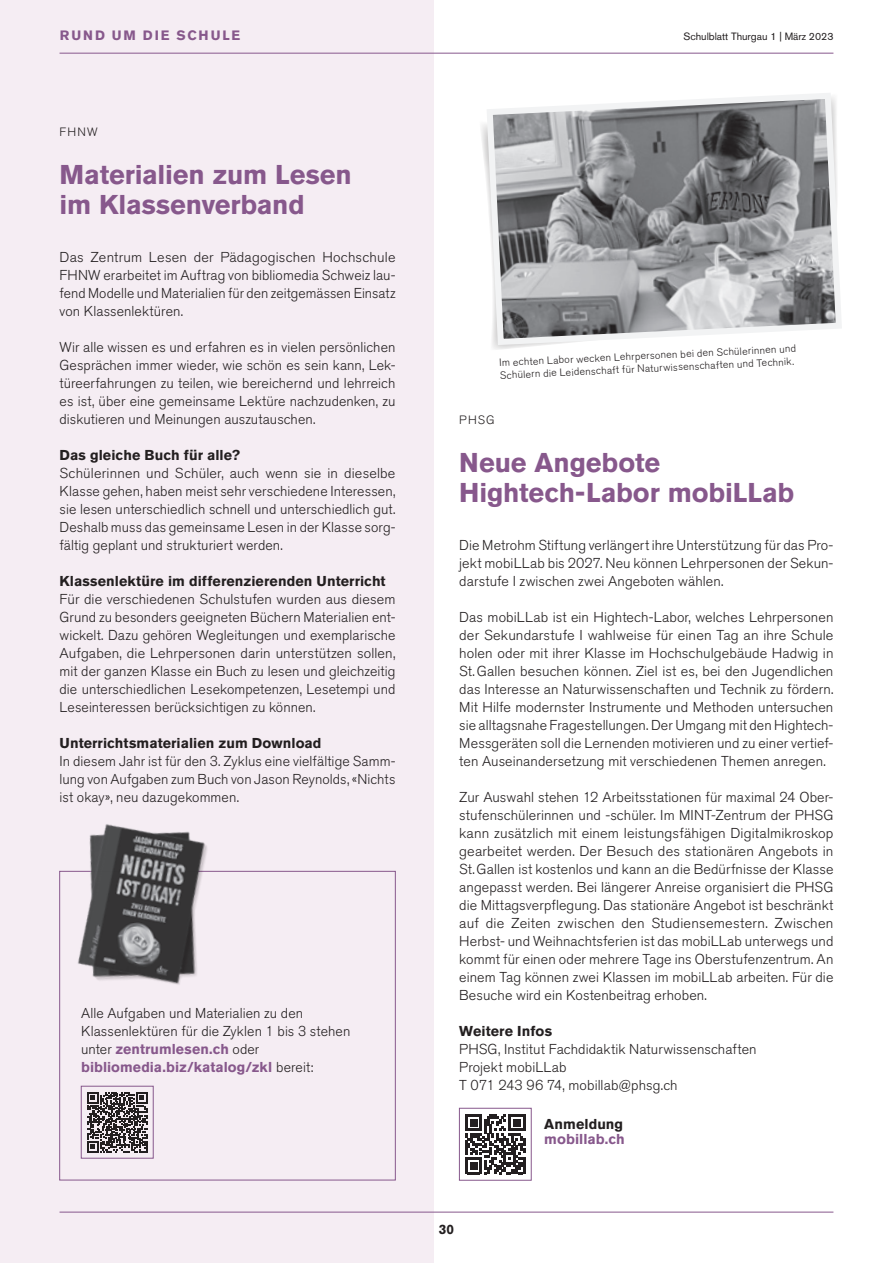
<style>
.page{position:relative;width:893px;height:1263px;background:#fff}
.page>*{position:absolute;margin:0;border:0;box-sizing:border-box;transform-origin:0 0}
.t1{font:700 27px/30px "Akzidenz Grotesk Pro";letter-spacing:-.005em;color:#87588c}
.t2{font:300 14.25px/18px "Akzidenz Grotesk Pro";letter-spacing:.005em;color:#231f20;text-align:justify}
.t3{font:700 14.25px "Akzidenz Grotesk Pro";letter-spacing:.005em;color:#231f20}
.t4{font:700 14.25px "Akzidenz Grotesk Pro";color:#87588c}
.t5{font:700 13.5px "Akzidenz Grotesk Pro";letter-spacing:.15em;color:#87588c}
.t6{font:700 13.5px "Akzidenz Grotesk Pro";color:#231f20}
.t7{font:300 12px "Akzidenz Grotesk Pro";letter-spacing:.1em;color:#231f20}
.t8{font:300 10.5px/12.8px "Akzidenz Grotesk Pro";color:#231f20}
.t9{font:10.5px "Akzidenz Grotesk Pro";color:#231f20}
.s1{font-weight:700;color:#87588c}
</style>
<div class="page">
<div style="left:0;top:0;width:434px;height:1263px;background:#f5edf3"></div>
<hr style="left:60px;top:53px;width:773px;height:1px;background:#87588c">
<hr style="left:60px;top:1212px;width:773px;height:1px;background:#87588c">
<svg style="left:465px;top:1114px;width:60px;height:60px"></svg>
<div style="left:459px;top:1108px;width:72px;height:72px;border:1px solid #87588c"></div>
<svg style="left:87px;top:1092px;width:60px;height:60px"></svg>
<div style="left:81px;top:1086px;width:72px;height:72px;border:1px solid #87588c"></div>
<img style="left:59px;top:824px;width:182px;height:184px">
<svg style="left:483px;top:93px;width:359px;height:255px"></svg>
<p class="t5" style="left:60px;top:26px;width:182px">RUND UM DIE SCHULE</p>
<p class="t9" style="left:683px;top:29px;width:151px">Schulblatt Thurgau 1 | März 2023</p>
<p class="t7" style="left:60px;top:124px;width:40px">FHNW</p>
<h1 class="t1" style="left:60px;top:159px;width:294px">Materialien zum Lesen im Klassenverband</h1>
<p class="t2" style="left:60px;top:248px;width:337px">Das Zentrum Lesen der Pädagogischen Hochschule FHNW erarbeitet im Auftrag von bibliomedia Schweiz lau&shy;fend Modelle und Materialien für den zeitgemässen Einsatz von Klassenlektüren.</p>
<p class="t2" style="left:60px;top:338px;width:337px">Wir alle wissen es und erfahren es in vielen persönlichen Gesprächen immer wieder, wie schön es sein kann, Lek&shy;türeerfahrungen zu teilen, wie bereichernd und lehrreich es ist, über eine gemeinsame Lektüre nachzudenken, zu diskutieren und Meinungen auszutauschen.</p>
<p class="t3" style="left:60px;top:446px;width:182px">Das gleiche Buch für alle?</p>
<p class="t2" style="left:60px;top:464px;width:337px">Schülerinnen und Schüler, auch wenn sie in dieselbe Klasse gehen, haben meist sehr verschiedene Interessen, sie lesen unterschiedlich schnell und unterschiedlich gut.<br>Deshalb muss das gemeinsame Lesen in der Klasse sorg&shy;fältig geplant und strukturiert werden.</p>
<p class="t3" style="left:60px;top:572px;width:328px">Klassenlektüre im differenzierenden Unterricht</p>
<p class="t2" style="left:60px;top:590px;width:337px">Für die verschiedenen Schulstufen wurden aus diesem Grund zu besonders geeigneten Büchern Materialien ent&shy;wickelt. Dazu gehören Wegleitungen und exemplarische Aufgaben, die Lehrpersonen darin unterstützen sollen, mit der ganzen Klasse ein Buch zu lesen und gleichzeitig die unterschiedlichen Lesekompetenzen, Lesetempi und Leseinteressen berücksichtigen zu können.</p>
<p class="t3" style="left:60px;top:734px;width:264px">Unterrichtsmaterialien zum Download</p>
<p class="t2" style="left:60px;top:752px;width:337px">In diesem Jahr ist für den 3. Zyklus eine vielfältige Samm&shy;lung von Aufgaben zum Buch von Jason Reynolds, «Nichts ist okay», neu dazugekommen.</p>
<p class="t2" style="left:81px;top:1004px;width:271px;text-align:left">Alle Aufgaben und Materialien zu den Klassenlektüren für die Zyklen 1 bis 3 stehen unter <span class="s1">zentrumlesen.ch</span> oder <span class="s1">bibliomedia.biz/katalog/zkl</span> bereit:</p>
<p class="t8" style="left:499px;top:357px;width:298px;rotate:-3deg">Im echten Labor wecken Lehrpersonen bei den Schülerinnen und<br>Schülern die Leidenschaft für Naturwissenschaften und Technik.</p>
<p class="t7" style="left:459px;top:412px;width:37px">PHSG</p>
<h1 class="t1" style="left:459px;top:447px;width:337px">Neue Angebote<br>Hightech-Labor mobiLLab</h1>
<p class="t2" style="left:459px;top:536px;width:376px">Die Metrohm Stiftung verlängert ihre Unterstützung für das Pro&shy;jekt mobiLLab bis 2027. Neu können Lehrpersonen der Sekun&shy;darstufe I zwischen zwei Angeboten wählen.</p>
<p class="t2" style="left:459px;top:608px;width:376px">Das mobiLLab ist ein Hightech-Labor, welches Lehrpersonen der Sekundarstufe I wahlweise für einen Tag an ihre Schule holen oder mit ihrer Klasse im Hochschulgebäude Hadwig in St.Gallen besuchen können. Ziel ist es, bei den Jugendlichen das Interesse an Naturwissenschaften und Technik zu fördern.<br>Mit Hilfe modernster Instrumente und Methoden untersuchen sie alltagsnahe Fragestellungen. Der Umgang mit den Hightech-Messgeräten soll die Lernenden motivieren und zu einer vertief&shy;ten Auseinandersetzung mit verschiedenen Themen anregen.</p>
<p class="t2" style="left:459px;top:788px;width:376px">Zur Auswahl stehen 12 Arbeitsstationen für maximal 24 Ober&shy;stufenschülerinnen und -schüler. Im MINT-Zentrum der PHSG kann zusätzlich mit einem leistungsfähigen Digitalmikroskop gearbeitet werden. Der Besuch des stationären Angebots in St.Gallen ist kostenlos und kann an die Bedürfnisse der Klasse angepasst werden. Bei längerer Anreise organisiert die PHSG die Mittagsverpflegung. Das stationäre Angebot ist beschränkt auf die Zeiten zwischen den Studiensemestern. Zwischen Herbst- und Weihnachtsferien ist das mobiLLab unterwegs und kommt für einen oder mehrere Tage ins Oberstufenzentrum. An einem Tag können zwei Klassen im mobiLLab arbeiten. Für die Besuche wird ein Kostenbeitrag erhoben.</p>
<p class="t3" style="left:459px;top:1022px;width:94px">Weitere Infos</p>
<p class="t2" style="left:459px;top:1040px;width:299px;text-align:left">PHSG, Institut Fachdidaktik Naturwissenschaften<br>Projekt mobiLLab<br>T 071 243 96 74, mobillab@phsg.ch</p>
<p class="t3" style="left:544px;top:1115px;width:80px">Anmeldung</p>
<p class="t4" style="left:544px;top:1130px;width:82px">mobillab.ch</p>
<p class="t6" style="left:439px;top:1221px;width:17px">30</p>
</div>
